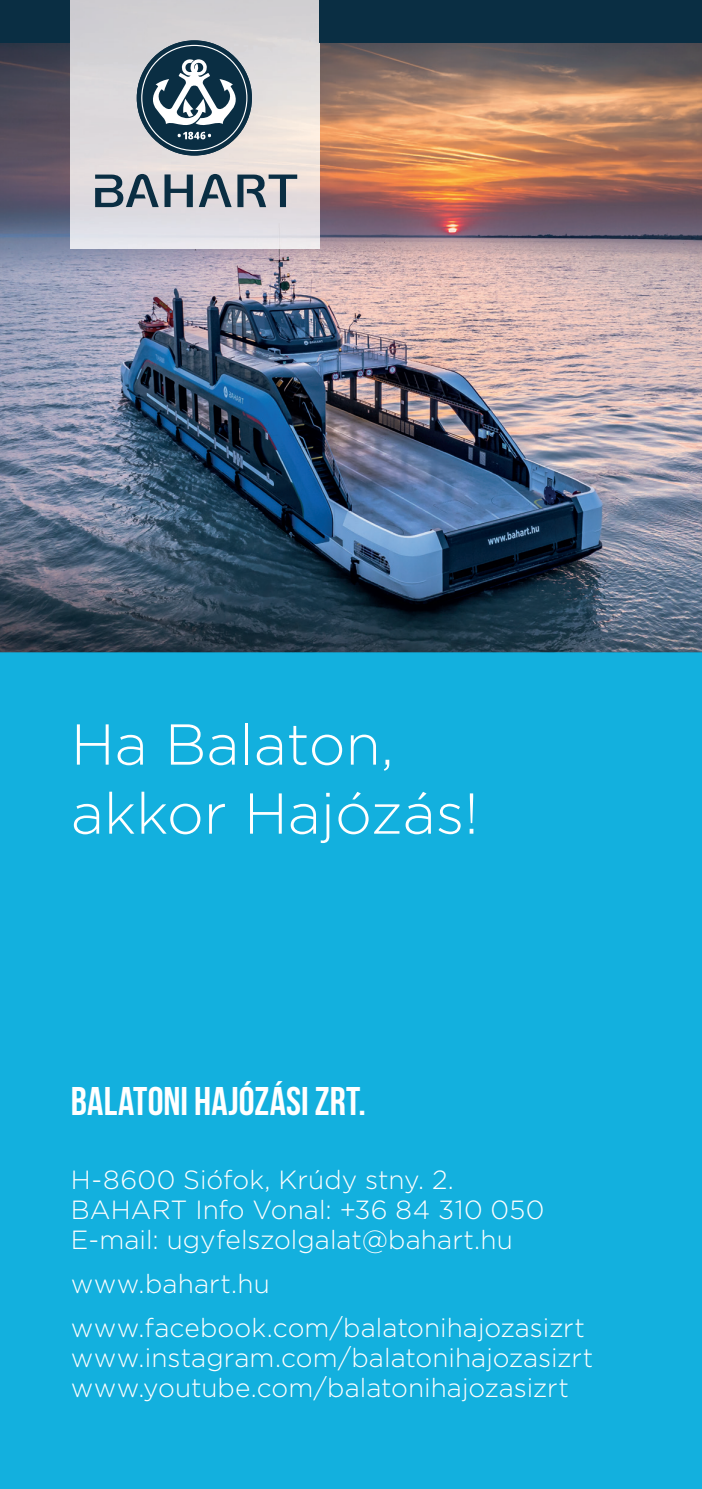
<style>
.page{position:relative;width:702px;height:1489px;background:#fff}
.page>*{position:absolute;margin:0;border:0;box-sizing:border-box;transform-origin:0 0}
.t1{font:300 57.5px/69px "Gotham";color:#fff}
.t2{font:700 40px "Bebas Neue";letter-spacing:.005em;color:#fff}
.t3{font:300 26.25px/30px "Gotham";letter-spacing:.005em;color:#fff}
</style>
<div class="page">
<div style="left:0;top:0;width:702px;height:1488px;background:#13b0de"></div>
<img style="left:0;top:43px;width:702px;height:609px">
<div style="left:0;top:0;width:71px;height:43px;background:#0a2e43"></div>
<img style="left:71px;top:0;width:248px;height:248px">
<div style="left:137px;top:40px;width:115px;height:115px;background:#0a2e43;border-radius:50%"></div>
<svg style="left:95px;top:174px;width:98px;height:33px;background:#85919b"></svg>
<svg style="left:199px;top:174px;width:98px;height:33px;background:#939ba3"></svg>
<svg style="left:141px;top:45px;width:106px;height:106px"></svg>
<div style="left:319px;top:0;width:383px;height:43px;background:#0a2e43"></div>
<h1 class="t1" style="left:71px;top:708px;width:409px">Ha Balaton, akkor Hajózás!</h1>
<h2 class="t2" style="left:71px;top:1078px;width:296px">BALATONI HAJÓZÁSI ZRT.</h2>
<p class="t3" style="left:71px;top:1163px;width:475px">H-8600 Siófok, Krúdy stny. 2.<br>BAHART Info Vonal: +36 84 310 050<br>E-mail: ugyfelszolgalat@bahart.hu</p>
<p class="t3" style="left:71px;top:1260px;width:515px;line-height:44.2px">www.bahart.hu www.facebook.com/balatonihajozasizrt</p>
<p class="t3" style="left:71px;top:1341px;width:524px">www.instagram.com/balatonihajozasizrt www.youtube.com/balatonihajozasizrt</p>
</div>
